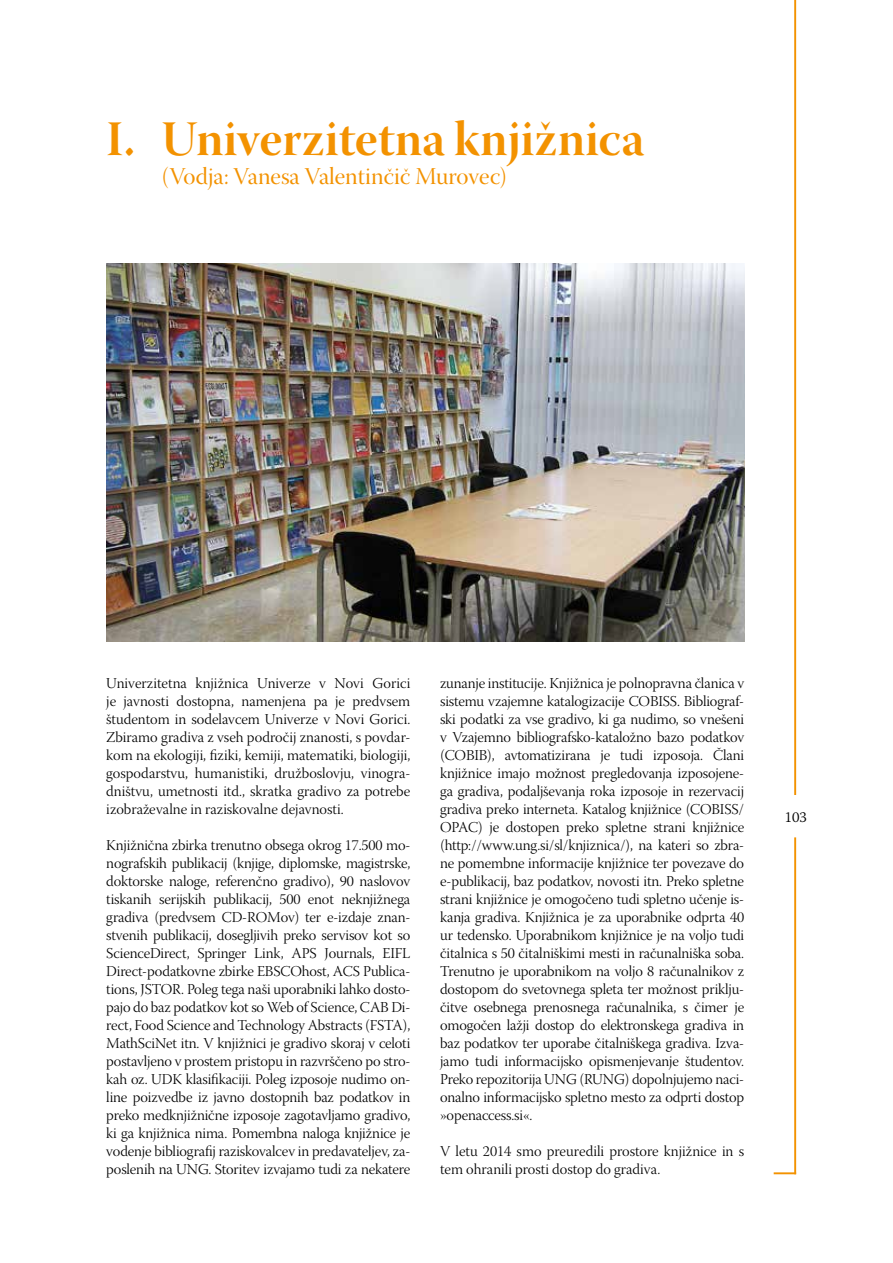
<style>
.page{position:relative;width:893px;height:1263px;background:#fff}
.page>*{position:absolute;margin:0;border:0;box-sizing:border-box;transform-origin:0 0}
.t1{font:49.5px "Warnock Pro Bold Disp";color:#f39200}
.t2{font:24px "Warnock Pro Disp";color:#f39200}
.t3{font:15px/18px "Warnock Pro Light Subh";color:#000;text-align:justify}
.t4{font:300 15px "Warnock Pro";color:#000}
</style>
<div class="page">
<hr style="left:794px;top:837px;width:2px;height:337px;background:#f39200">
<hr style="left:794px;top:0;width:2px;height:795px;background:#f39200">
<hr style="left:774px;top:1172px;width:22px;height:2px;background:#f39200">
<img style="left:106px;top:264px;width:638px;height:377px">
<h1 class="t1" style="left:106px;top:109px;width:540px">I. Univerzitetna knjižnica</h1>
<h2 class="t2" style="left:162px;top:163px;width:347px">(Vodja: Vanesa Valentinčič Murovec)</h2>
<p class="t3" style="left:106px;top:676px;width:306px">Univerzitetna knjižnica Univerze v Novi Gorici je javnosti dostopna, namenjena pa je predvsem študentom in sodelavcem Univerze v Novi Gorici.<br>Zbiramo gradiva z vseh področij znanosti, s povdar&shy;kom na ekologiji, fiziki, kemiji, matematiki, biologiji, gospodarstvu, humanistiki, družboslovju, vinogra&shy;dništvu, umetnosti itd., skratka gradivo za potrebe izobraževalne in raziskovalne dejavnosti.</p>
<p class="t3" style="left:106px;top:838px;width:306px">Knjižnična zbirka trenutno obsega okrog 17.500 mo&shy;nografskih publikacij (knjige, diplomske, magistrske, doktorske naloge, referenčno gradivo), 90 naslovov tiskanih serijskih publikacij, 500 enot neknjižnega gradiva (predvsem CD-ROMov) ter e-izdaje znan&shy;stvenih publikacij, dosegljivih preko servisov kot so ScienceDirect, Springer Link, APS Journals, EIFL Direct-podatkovne zbirke EBSCOhost, ACS Publica&shy;tions, JSTOR. Poleg tega naši uporabniki lahko dosto&shy;pajo do baz podatkov kot so Web of Science, CAB Di&shy;rect, Food Science and Technology Abstracts (FSTA), MathSciNet itn. V knjižnici je gradivo skoraj v celoti postavljeno v prostem pristopu in razvrščeno po stro&shy;kah oz. UDK klasifikaciji. Poleg izposoje nudimo on&shy;line poizvedbe iz javno dostopnih baz podatkov in preko medknjižnične izposoje zagotavljamo gradivo, ki ga knjižnica nima. Pomembna naloga knjižnice je vodenje bibliografij raziskovalcev in predavateljev, za&shy;poslenih na UNG. Storitev izvajamo tudi za nekatere</p>
<p class="t3" style="left:440px;top:676px;width:306px">zunanje institucije. Knjižnica je polnopravna članica v sistemu vzajemne katalogizacije COBISS. Bibliograf&shy;ski podatki za vse gradivo, ki ga nudimo, so vnešeni v Vzajemno bibliografsko-kataložno bazo podatkov (COBIB), avtomatizirana je tudi izposoja. Člani knjižnice imajo možnost pregledovanja izposojene&shy;ga gradiva, podaljševanja roka izposoje in rezervacij gradiva preko interneta. Katalog knjižnice (COBISS/ OPAC) je dostopen preko spletne strani knjižnice (http://www.ung.si/sl/knjiznica/), na kateri so zbra&shy;ne pomembne informacije knjižnice ter povezave do e-publikacij, baz podatkov, novosti itn. Preko spletne strani knjižnice je omogočeno tudi spletno učenje is&shy;kanja gradiva. Knjižnica je za uporabnike odprta 40 ur tedensko. Uporabnikom knjižnice je na voljo tudi čitalnica s 50 čitalniškimi mesti in računalniška soba.<br>Trenutno je uporabnikom na voljo 8 računalnikov z dostopom do svetovnega spleta ter možnost priklju&shy;čitve osebnega prenosnega računalnika, s čimer je omogočen lažji dostop do elektronskega gradiva in baz podatkov ter uporabe čitalniškega gradiva. Izva&shy;jamo tudi informacijsko opismenjevanje študentov.<br>Preko repozitorija UNG (RUNG) dopolnjujemo naci&shy;onalno informacijsko spletno mesto za odprti dostop »openaccess.si«.</p>
<p class="t3" style="left:440px;top:1144px;width:306px">V letu 2014 smo preuredili prostore knjižnice in s tem ohranili prosti dostop do gradiva.</p>
<p class="t4" style="left:785px;top:808px;width:24px">103</p>
</div>
